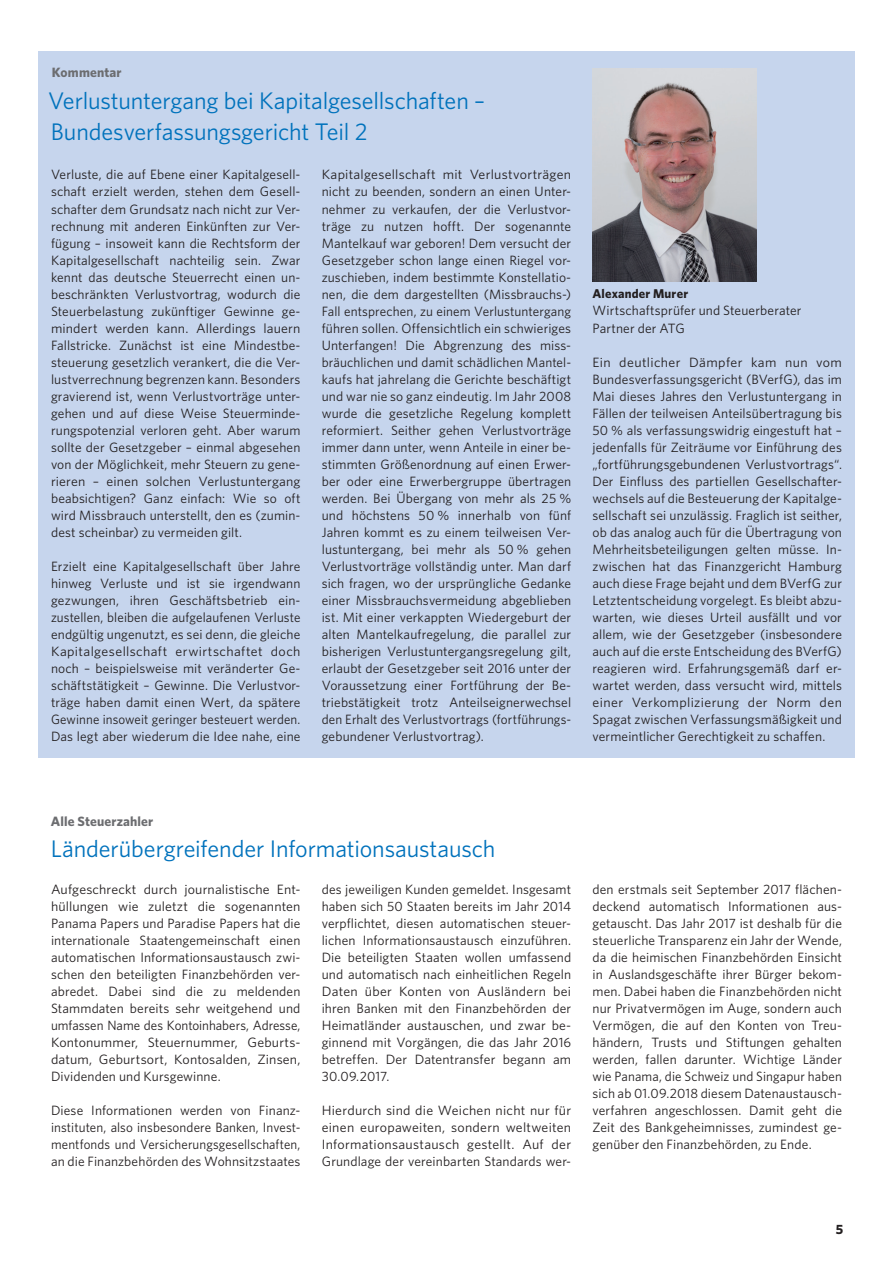
<style>
.page{position:relative;width:893px;height:1263px;background:#fff}
.page>*{position:absolute;margin:0;border:0;box-sizing:border-box;transform-origin:0 0}
.t1{font:24px/31.5px "Whitney";letter-spacing:-.005em;color:#0072bc}
.t2{font:13.5px/17px "Whitney";letter-spacing:.01em;color:#231f20}
.t3{font:700 13.5px "Whitney";letter-spacing:.01em;color:#6c6d70}
.t4{font:700 13.5px "Whitney";color:#231f20}
.t5{font:700 12.75px "Whitney";letter-spacing:.015em;color:#231f20}
</style>
<div class="page">
<div style="left:38px;top:51px;width:817px;height:707px;background:#c6d5ed"></div>
<img style="left:592px;top:68px;width:164px;height:213px">
<p class="t3" style="left:52px;top:64px;width:71px">Kommentar</p>
<h1 class="t1" style="left:48px;top:85px;width:439px">Verlustuntergang bei Kapitalgesellschaften –<br>Bundesverfassungsgericht Teil 2</h1>
<p class="t2" style="left:51px;top:166px;width:251px">Verluste, die auf Ebene einer Kapitalgesell&shy;schaft erzielt werden, stehen dem Gesell&shy;schafter dem Grundsatz nach nicht zur Ver&shy;rechnung mit anderen Einkünften zur Ver&shy;fügung – insoweit kann die Rechtsform der Kapitalgesellschaft nachteilig sein. Zwar kennt das deutsche Steuerrecht einen un&shy;beschränkten Verlustvortrag, wodurch die Steuerbelastung zukünftiger Gewinne ge&shy;mindert werden kann. Allerdings lauern Fallstricke. Zunächst ist eine Mindestbe&shy;steuerung gesetzlich verankert, die die Ver&shy;lustverrechnung begrenzen kann. Besonders gravierend ist, wenn Verlustvorträge unter&shy;gehen und auf diese Weise Steuerminde&shy;rungspotenzial verloren geht. Aber warum sollte der Gesetzgeber – einmal abgesehen von der Möglichkeit, mehr Steuern zu gene&shy;rieren – einen solchen Verlustuntergang beabsichtigen? Ganz einfach: Wie so oft wird Missbrauch unterstellt, den es (zumin&shy;dest scheinbar) zu vermeiden gilt.</p>
<p class="t2" style="left:51px;top:557px;width:251px">Erzielt eine Kapitalgesellschaft über Jahre hinweg Verluste und ist sie irgendwann gezwungen, ihren Geschäftsbetrieb ein&shy;zustellen, bleiben die aufgelaufenen Verluste endgültig ungenutzt, es sei denn, die gleiche Kapitalgesellschaft erwirtschaftet doch noch – beispielsweise mit veränderter Ge&shy;schäftstätigkeit – Gewinne. Die Verlustvor&shy;träge haben damit einen Wert, da spätere Gewinne insoweit geringer besteuert werden.<br>Das legt aber wiederum die Idee nahe, eine</p>
<p class="t2" style="left:322px;top:166px;width:251px">Kapitalgesellschaft mit Verlustvorträgen nicht zu beenden, sondern an einen Unter&shy;nehmer zu verkaufen, der die Verlustvor&shy;träge zu nutzen hofft. Der sogenannte Mantelkauf war geboren! Dem versucht der Gesetzgeber schon lange einen Riegel vor&shy;zuschieben, indem bestimmte Konstellatio&shy;nen, die dem dargestellten (Missbrauchs-)<br>Fall entsprechen, zu einem Verlustuntergang führen sollen. Offensichtlich ein schwieriges Unterfangen! Die Abgrenzung des miss&shy;bräuchlichen und damit schädlichen Mantel&shy;kaufs hat jahrelang die Gerichte beschäftigt und war nie so ganz eindeutig. Im Jahr 2008 wurde die gesetzliche Regelung komplett reformiert. Seither gehen Verlustvorträge immer dann unter, wenn Anteile in einer be&shy;stimmten Größenordnung auf einen Erwer&shy;ber oder eine Erwerbergruppe übertragen werden. Bei Übergang von mehr als 25 % und höchstens 50 % innerhalb von fünf Jahren kommt es zu einem teilweisen Ver&shy;lustuntergang, bei mehr als 50 % gehen Verlustvorträge vollständig unter. Man darf sich fragen, wo der ursprüngliche Gedanke einer Missbrauchsvermeidung abgeblieben ist. Mit einer verkappten Wiedergeburt der alten Mantelkaufregelung, die parallel zur bisherigen Verlustuntergangsregelung gilt, erlaubt der Gesetzgeber seit 2016 unter der Voraussetzung einer Fortführung der Be&shy;triebstätigkeit trotz Anteilseignerwechsel den Erhalt des Verlustvortrags (fortführungs&shy;gebundener Verlustvortrag).</p>
<p class="t5" style="left:592px;top:286px;width:97px">Alexander Murer</p>
<p class="t2" style="left:592px;top:302px;width:211px">Wirtschaftsprüfer und Steuerberater<br>Partner der ATG</p>
<p class="t2" style="left:592px;top:353px;width:251px">Ein deutlicher Dämpfer kam nun vom Bundesverfassungsgericht (BVerfG), das im Mai dieses Jahres den Verlustuntergang in Fällen der teilweisen Anteilsübertragung bis 50 % als verfassungswidrig eingestuft hat – jedenfalls für Zeiträume vor Einführung des „fortführungsgebundenen Verlustvortrags“.<br>Der Einfluss des partiellen Gesellschafter&shy;wechsels auf die Besteuerung der Kapitalge&shy;sellschaft sei unzulässig. Fraglich ist seither, ob das analog auch für die Übertragung von Mehrheitsbeteiligungen gelten müsse. In&shy;zwischen hat das Finanzgericht Hamburg auch diese Frage bejaht und dem BVerfG zur Letztentscheidung vorgelegt. Es bleibt abzu&shy;warten, wie dieses Urteil ausfällt und vor allem, wie der Gesetzgeber (insbesondere auch auf die erste Entscheidung des BVerfG) reagieren wird. Erfahrungsgemäß darf er&shy;wartet werden, dass versucht wird, mittels einer Verkomplizierung der Norm den Spagat zwischen Verfassungsmäßigkeit und vermeintlicher Gerechtigkeit zu schaffen.</p>
<p class="t3" style="left:51px;top:813px;width:104px">Alle Steuerzahler</p>
<h1 class="t1" style="left:51px;top:833px;width:446px">Länderübergreifender Informationsaustausch</h1>
<p class="t2" style="left:51px;top:880px;width:251px">Aufgeschreckt durch journalistische Ent&shy;hüllungen wie zuletzt die sogenannten Panama Papers und Paradise Papers hat die internationale Staatengemeinschaft einen automatischen Informationsaustausch zwi&shy;schen den beteiligten Finanzbehörden ver&shy;abredet. Dabei sind die zu meldenden Stammdaten bereits sehr weitgehend und umfassen Name des Kontoinhabers, Adresse, Kontonummer, Steuernummer, Geburts&shy;datum, Geburtsort, Kontosalden, Zinsen, Dividenden und Kursgewinne.</p>
<p class="t2" style="left:51px;top:1102px;width:251px">Diese Informationen werden von Finanz&shy;instituten, also insbesondere Banken, Invest&shy;mentfonds und Versicherungsgesellschaften, an die Finanzbehörden des Wohnsitzstaates</p>
<p class="t2" style="left:322px;top:880px;width:251px">des jeweiligen Kunden gemeldet. Insgesamt haben sich 50 Staaten bereits im Jahr 2014 verpflichtet, diesen automatischen steuer&shy;lichen Informationsaustausch einzuführen.<br>Die beteiligten Staaten wollen umfassend und automatisch nach einheitlichen Regeln Daten über Konten von Ausländern bei ihren Banken mit den Finanzbehörden der Heimatländer austauschen, und zwar be&shy;ginnend mit Vorgängen, die das Jahr 2016 betreffen. Der Datentransfer begann am 30.09.2017.</p>
<p class="t2" style="left:322px;top:1102px;width:251px;text-align:justify">Hierdurch sind die Weichen nicht nur für einen europaweiten, sondern weltweiten Informationsaustausch gestellt. Auf der Grundlage der vereinbarten Standards wer-</p>
<p class="t2" style="left:592px;top:880px;width:251px">den erstmals seit September 2017 flächen&shy;deckend automatisch Informationen aus&shy;getauscht. Das Jahr 2017 ist deshalb für die steuerliche Transparenz ein Jahr der Wende, da die heimischen Finanzbehörden Einsicht in Auslandsgeschäfte ihrer Bürger bekom&shy;men. Dabei haben die Finanzbehörden nicht nur Privatvermögen im Auge, sondern auch Vermögen, die auf den Konten von Treu&shy;händern, Trusts und Stiftungen gehalten werden, fallen darunter. Wichtige Länder wie Panama, die Schweiz und Singapur haben sich ab 01.09.2018 diesem Datenaustausch&shy;verfahren angeschlossen. Damit geht die Zeit des Bankgeheimnisses, zumindest ge&shy;genüber den Finanzbehörden, zu Ende.</p>
<p class="t4" style="left:836px;top:1221px;width:9px">5</p>
</div>
